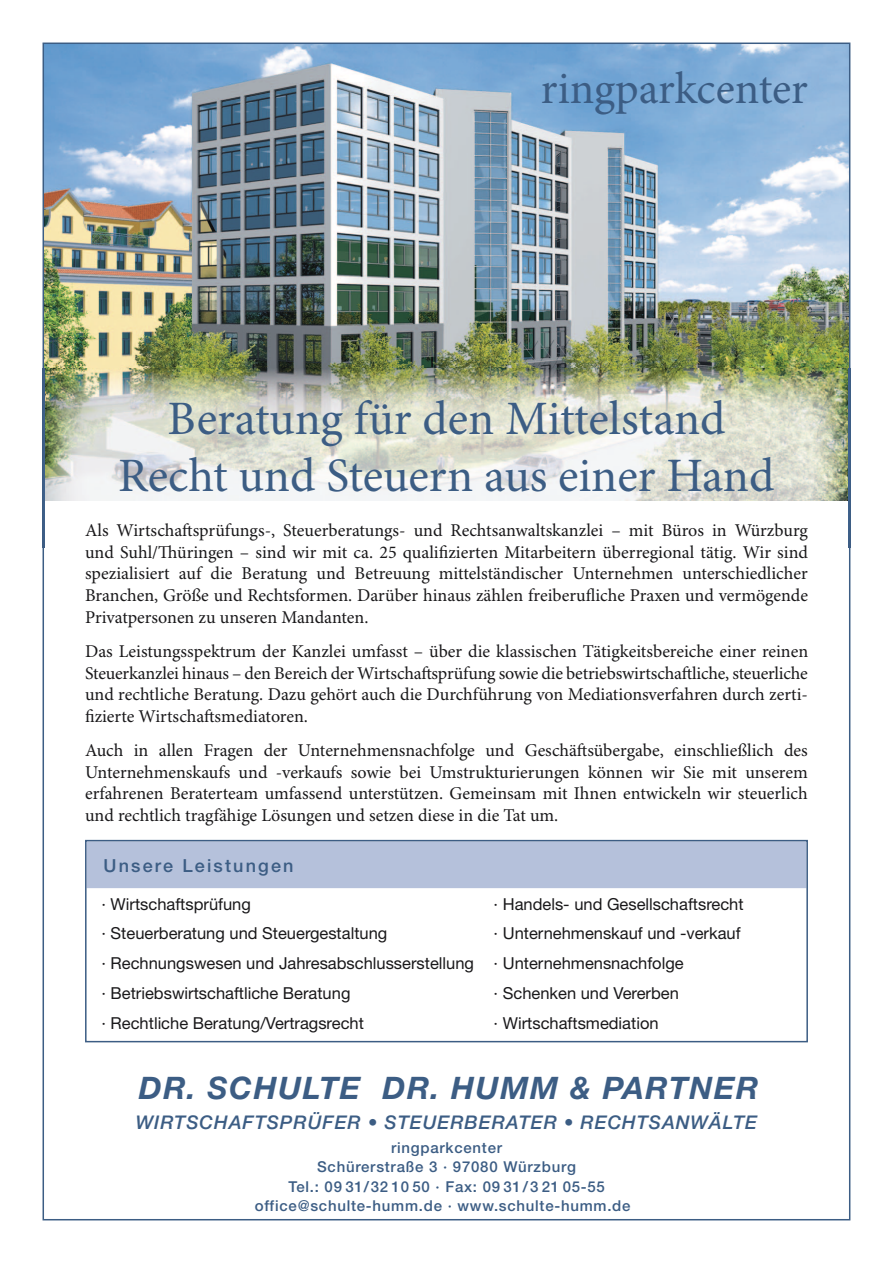
<style>
.page{position:relative;width:893px;height:1263px;background:#fff}
.page>*{position:absolute;margin:0;border:0;box-sizing:border-box;transform-origin:0 0}
.t1{font:48px/57.6px "Minion Pro";color:#3c5d84;text-align:center}
.t2{font:45px "Minion Pro";color:#3c5d84}
.t3{font:italic 700 31.05px "Helvetica Neue";letter-spacing:.05em;color:#3c5d84}
.t4{font:italic 500 18.9px "Helvetica Neue";letter-spacing:.05em;color:#3c5d84}
.t5{font:18px/21.6px "Minion Pro";color:#19181a;text-align:justify}
.t6{font:500 18px "Helvetica Neue";letter-spacing:.12em;color:#3c5d84}
.t7{font:16.5px/29.7px "Helvetica Neue";color:#19181a}
.t8{font:500 15px/19.5px "Helvetica Neue";letter-spacing:.05em;color:#3c5d84;text-align:center}
</style>
<div class="page">
<img style="left:43px;top:43px;width:807px;height:1177px">
<p class="t2" style="left:541px;top:62px;width:269px">ringparkcenter</p>
<p class="t1" style="left:118px;top:391px;width:658px">Beratung für den Mittelstand<br>Recht und Steuern aus einer Hand</p>
<p class="t5" style="left:85px;top:520px;width:725px">Als Wirtschaftsprüfungs-, Steuerberatungs- und Rechtsanwaltskanzlei – mit Büros in Würzburg und Suhl/Thüringen – sind wir mit ca. 25 qualifizierten Mitarbeitern überregional tätig. Wir sind spezialisiert auf die Beratung und Betreuung mittelständischer Unternehmen unterschiedlicher Branchen, Größe und Rechtsformen. Darüber hinaus zählen freiberufliche Praxen und vermögende Privatpersonen zu unseren Mandanten.</p>
<p class="t5" style="left:85px;top:641px;width:725px">Das Leistungsspektrum der Kanzlei umfasst – über die klassischen Tätigkeitsbereiche einer reinen Steuerkanzlei hinaus – den Bereich der Wirtschaftsprüfung sowie die betriebswirtschaftliche, steuerliche und rechtliche Beratung. Dazu gehört auch die Durchführung von Mediationsverfahren durch zerti&shy;fizierte Wirtschaftsmediatoren.</p>
<p class="t5" style="left:85px;top:740px;width:724px">Auch in allen Fragen der Unternehmensnachfolge und Geschäftsübergabe, einschließlich des Unternehmens kaufs und -verkaufs sowie bei Umstrukturierungen können wir Sie mit unserem erfahrenen Beraterteam umfassend unterstützen. Gemeinsam mit Ihnen entwickeln wir steuerlich und rechtlich tragfähige Lösungen und setzen diese in die Tat um.</p>
<p class="t6" style="left:104px;top:855px;width:191px">Unsere Leistungen</p>
<p class="t7" style="left:101px;top:888px;width:151px">· Wirtschaftsprüfung</p>
<p class="t7" style="left:494px;top:888px;width:251px">· Handels- und Gesellschaftsrecht</p>
<p class="t7" style="left:101px;top:918px;width:287px">· Steuerberatung und Steuergestaltung</p>
<p class="t7" style="left:101px;top:918px;width:641px;text-indent:392px">· Unternehmenskauf und -verkauf · Rechnungswesen und Jahresabschlusserstellung · Unternehmensnachfolge<br>· Betriebswirtschaftliche Beratung</p>
<p class="t7" style="left:494px;top:978px;width:187px">· Schenken und Vererben</p>
<p class="t7" style="left:101px;top:1008px;width:264px">· Rechtliche Beratung/Vertragsrecht</p>
<p class="t7" style="left:494px;top:1008px;width:167px">· Wirtschaftsmediation</p>
<p class="t3" style="left:139px;top:1068px;width:621px">DR. SCHULTE DR. HUMM &amp; PARTNER</p>
<p class="t4" style="left:136px;top:1111px;width:623px">WIRTSCHAFTSPRÜFER • STEUERBERATER • RECHTSANWÄLTE</p>
<p class="t8" style="left:255px;top:1137px;width:377px">ringparkcenter<br>Schürerstraße 3 · 97080 Würzburg<br>Tel.: 09 31/32 10 50 · Fax: 09 31/3 21 05-55 office@schulte-humm.de · www.schulte-humm.de</p>
</div>
